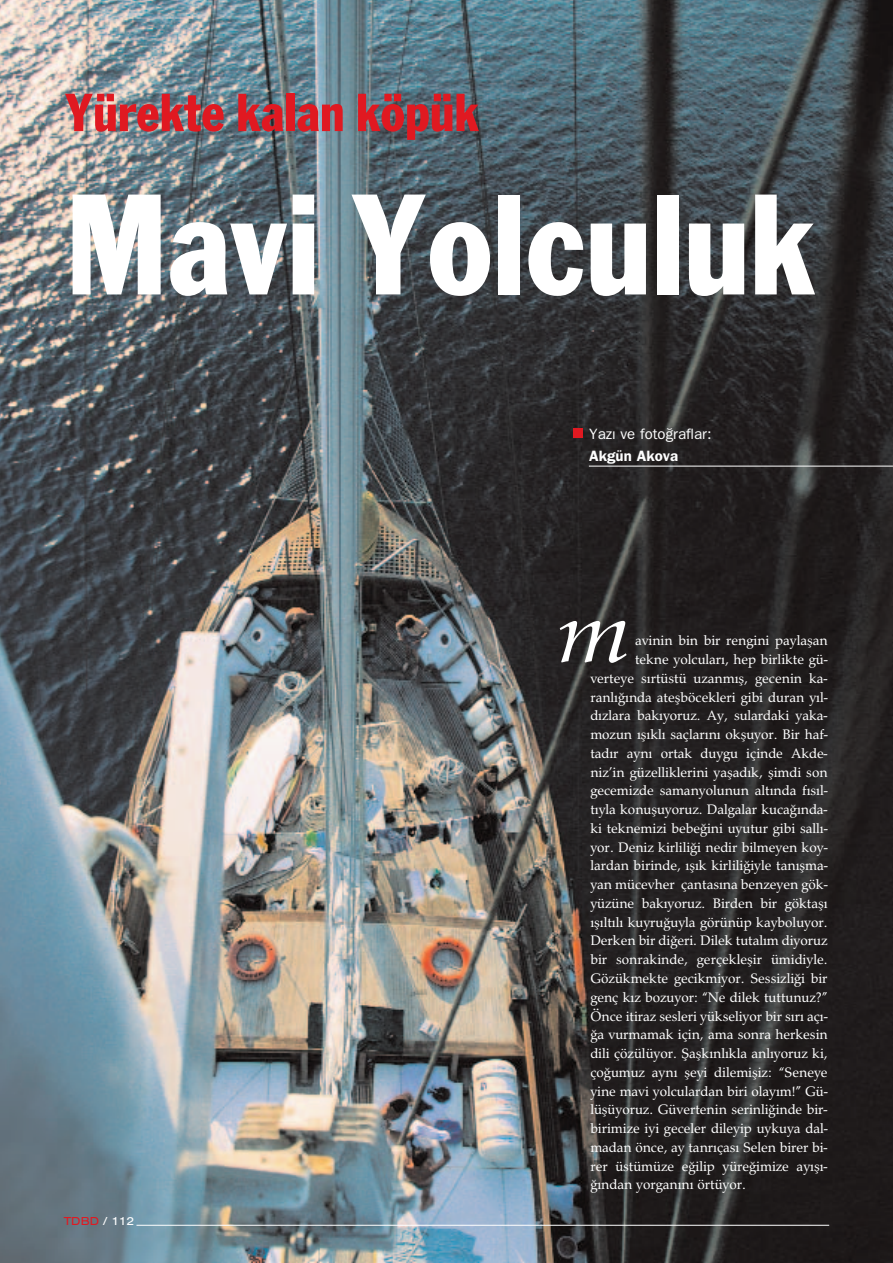
<style>
.page{position:relative;width:893px;height:1263px;background:#fff}
.page>*{position:absolute;margin:0;border:0;box-sizing:border-box;transform-origin:0 0}
.t1{font:149.85px "Franklin Gothic T Con";color:#fff}
.t2{font:88.5px "Palladio T Italic";color:#fff;scale:1.13 1}
.t3{font:55.95px "Franklin Gothic T Con";color:#e01921}
.t4{font:15px "Franklin Gothic";color:#fff}
.t5{font:15px "Franklin Gothic Demi";color:#fff}
.t6{font:14.25px "Palladio T";color:#fff}
.t7{font:12px "Sans Extended";color:#e01921}
.s1{color:#fff}
</style>
<div class="page">
<img style="left:0;top:0;width:893px;height:1263px">
<div style="left:573px;top:428px;width:10px;height:9px;background:#e01921"></div>
<hr style="left:589px;top:466px;width:304px;height:1px;background:#fff">
<hr style="left:136px;top:1225px;width:693px;height:1px;background:#fff">
<h3 class="t3" style="left:65px;top:79px;width:416px">Yürekte kalan köpük</h3>
<h1 class="t1" style="left:66px;top:155px;width:750px">Mavi Yolculuk</h1>
<p class="t4" style="left:589px;top:425px;width:124px">Yaz› ve foto¤raflar:</p>
<p class="t5" style="left:589px;top:447px;width:90px">Akgün Akova</p>
<p class="t7" style="left:64px;top:1214px;width:72px">TDBD <span class="s1">/ 112</span></p>
<h2 class="t2" style="left:556px;top:579px;width:67px">m</h2>
<p class="t6" style="left:635px;top:632px;width:194px">avinin bin bir rengini paylaflan</p>
<p class="t6" style="left:635px;top:651px;width:194px">tekne yolcular›, hep birlikte gü-</p>
<p class="t6" style="left:590px;top:670px;width:239px">verteye s›rtüstü uzanm›fl, gecenin ka-</p>
<p class="t6" style="left:590px;top:688px;width:239px">ranl›¤›nda ateflböcekleri gibi duran y›l-</p>
<p class="t6" style="left:590px;top:707px;width:239px">d›zlara bak›yoruz. Ay, sulardaki yaka-</p>
<p class="t6" style="left:590px;top:726px;width:239px">mozun ›fl›kl› saçlar›n› okfluyor. Bir haf-</p>
<p class="t6" style="left:590px;top:745px;width:239px">tad›r ayn› ortak duygu içinde Akde-</p>
<p class="t6" style="left:590px;top:763px;width:239px">niz’in güzelliklerini yaflad›k, flimdi son</p>
<p class="t6" style="left:590px;top:782px;width:239px">gecemizde samanyolunun alt›nda f›s›l-</p>
<p class="t6" style="left:590px;top:801px;width:239px">t›yla konufluyoruz. Dalgalar kuca¤›nda-</p>
<p class="t6" style="left:590px;top:820px;width:239px">ki teknemizi bebe¤ini uyutur gibi sall›-</p>
<p class="t6" style="left:590px;top:838px;width:239px">yor. Deniz kirlili¤i nedir bilmeyen koy-</p>
<p class="t6" style="left:590px;top:857px;width:239px">lardan birinde, ›fl›k kirlili¤iyle tan›flma-</p>
<p class="t6" style="left:590px;top:876px;width:239px">yan mücevher çantas›na benzeyen gök-</p>
<p class="t6" style="left:590px;top:895px;width:239px">yüzüne bak›yoruz. Birden bir göktafl›</p>
<p class="t6" style="left:590px;top:913px;width:239px">›fl›lt›l› kuyru¤uyla görünüp kayboluyor.</p>
<p class="t6" style="left:590px;top:932px;width:239px">Derken bir di¤eri. Dilek tutal›m diyoruz</p>
<p class="t6" style="left:590px;top:951px;width:239px">bir sonrakinde, gerçekleflir ümidiyle.</p>
<p class="t6" style="left:590px;top:970px;width:239px">Gözükmekte gecikmiyor. Sessizli¤i bir</p>
<p class="t6" style="left:590px;top:988px;width:239px">genç k›z bozuyor: “Ne dilek tuttunuz?”</p>
<p class="t6" style="left:590px;top:1007px;width:239px">Önce itiraz sesleri yükseliyor bir s›r› aç›-</p>
<p class="t6" style="left:590px;top:1026px;width:239px">¤a vurmamak için, ama sonra herkesin</p>
<p class="t6" style="left:590px;top:1045px;width:239px">dili çözülüyor. fiaflk›nl›kla anl›yoruz ki,</p>
<p class="t6" style="left:590px;top:1063px;width:239px">ço¤umuz ayn› fleyi dilemifliz: “Seneye</p>
<p class="t6" style="left:590px;top:1082px;width:239px">yine mavi yolculardan biri olay›m!” Gü-</p>
<p class="t6" style="left:590px;top:1101px;width:239px">lüflüyoruz. Güvertenin serinli¤inde bir-</p>
<p class="t6" style="left:590px;top:1120px;width:239px">birimize iyi geceler dileyip uykuya dal-</p>
<p class="t6" style="left:590px;top:1138px;width:239px">madan önce, ay tanr›ças› Selen birer bi-</p>
<p class="t6" style="left:590px;top:1157px;width:239px">rer üstümüze e¤ilip yüre¤imize ay›fl›-</p>
<p class="t6" style="left:590px;top:1176px;width:157px">¤›ndan yorgan›n› örtüyor.</p>
</div>
